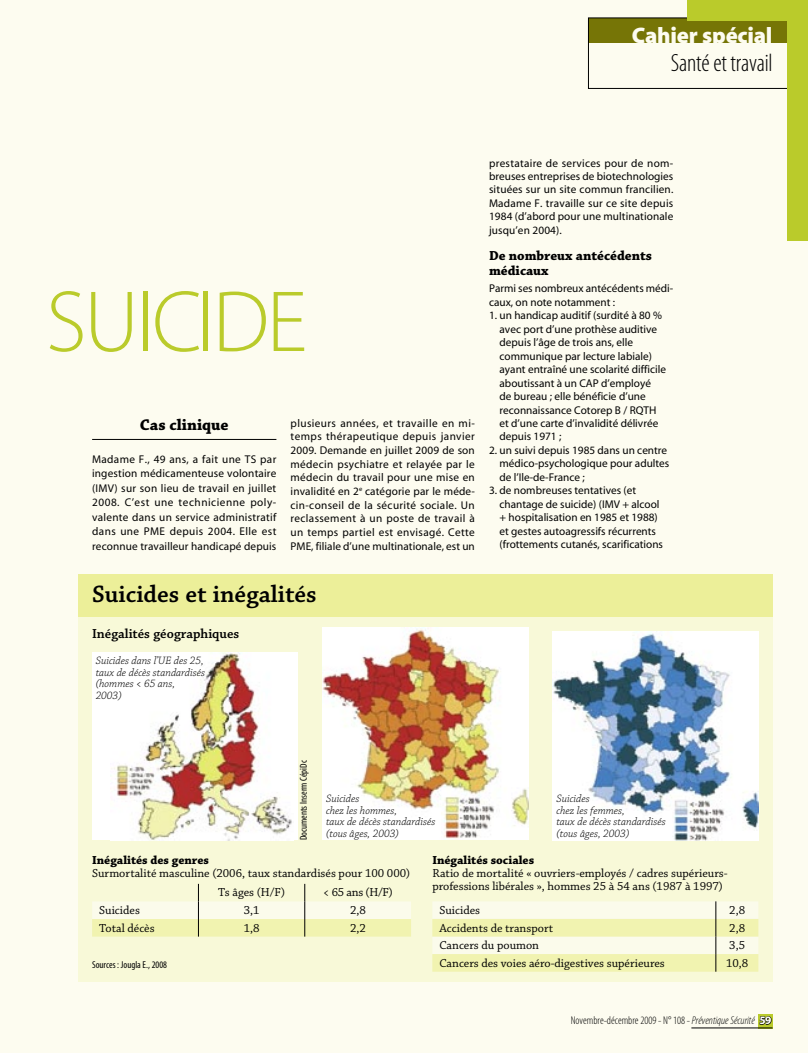
<style>
.page{position:relative;width:808px;height:1053px;background:#fff}
.page>*{position:absolute;margin:0;border:0;box-sizing:border-box;transform-origin:0 0}
.t1{font:87.5px "Myriad MM 215 600";letter-spacing:-.03em;color:#bacb2b}
.t2{font:600 25px "Chaparral Pro";color:#000}
.t3{font:25px "Myriad MM 215 300";letter-spacing:-.01em;color:#000}
.t4{font:22.5px "Myriad MM 830 600";letter-spacing:-.01em;color:#fdfcf0}
.t5{font:700 16.25px "Chaparral Pro";color:#000}
.t6{font:700 13.75px/15.5px "Chaparral Pro";color:#000}
.t7{font:600 13.75px "Chaparral Pro";color:#000}
.t8{font:12.25px/19.8px "Chaparral Pro";color:#000;text-align:center}
.t9{font:700 12.25px "Chaparral Pro";color:#000}
.t10{font:11.25px/13.5px "Myriad MM 400 600";color:#000}
.t11{font:italic 300 11.25px/11.5px "Chaparral Pro";color:#000}
.t12{font:11.25px "Myriad MM 215 300";color:#000}
.t13{font:10px "Myriad MM 400 300";color:#000}
.s1{font-family:"Myriad MM It 215 300"}
.s2{font-family:"Myriad MM 700 600";color:#fff}
</style>
<div class="page">
<div style="left:0;top:0;width:808px;height:1052px;background:#fdfcf0"></div>
<div style="left:78px;top:574px;width:694px;height:407px;background:#f8f9d8"></div>
<hr style="left:92px;top:439px;width:184px;height:1px;background:#000">
<img style="left:553px;top:631px;width:205px;height:209px">
<img style="left:322px;top:627px;width:206px;height:212px">
<div style="left:92px;top:652px;width:206px;height:188px;background:#fff"></div>
<img style="left:111px;top:652px;width:181px;height:188px">
<div style="left:78px;top:574px;width:694px;height:43px;background:#ecef99"></div>
<svg style="left:92px;top:883px;width:319px;height:53px"></svg>
<svg style="left:432px;top:901px;width:326px;height:70px;background:#f5f6cd"></svg>
<div style="left:588px;top:18px;width:209px;height:25px;background:#767506"></div>
<div style="left:588px;top:18px;width:209px;height:71px;border:1px solid #000"></div>
<svg style="left:758px;top:1014px;width:14px;height:13px"></svg>
<div style="left:687px;top:0;width:121px;height:21px;background:#bacb2b"></div>
<div style="left:787px;top:0;width:21px;height:241px;background:#bacb2b"></div>
<hr style="left:691px;top:1027px;width:81px;height:1px;background:#000">
<svg style="left:759px;top:1015px;width:13px;height:9px"></svg>
<h3 class="t4" style="left:632px;top:24px;width:142px">Cahier spécial</h3>
<h2 class="t3" style="left:671px;top:51px;width:103px">Santé et travail</h2>
<h1 class="t1" style="left:46px;top:279px;width:263px">SUICIDE</h1>
<h3 class="t5" style="left:140px;top:415px;width:90px">Cas clinique</h3>
<p class="t10" style="left:92px;top:452px;width:186px;line-height:14.5px;text-align:justify">Madame F., 49 ans, a fait une TS par ingestion médicamenteuse volontaire (IMV) sur son lieu de travail en juillet 2008. C’est une technicienne poly&shy;valente dans un service administratif dans une PME depuis 2004. Elle est reconnue travailleur handicapé depuis</p>
<p class="t10" style="left:291px;top:417px;width:186px;text-align:justify">plusieurs années, et travaille en mi&shy;temps thérapeutique depuis janvier 2009. Demande en juillet 2009 de son médecin psychiatre et relayée par le médecin du travail pour une mise en invalidité en 2<sup>e</sup> catégorie par le méde&shy;cin-conseil de la sécurité sociale. Un reclassement à un poste de travail à un temps partiel est envisagé. Cette PME, filiale d’une multinationale, est un</p>
<h2 class="t2" style="left:92px;top:579px;width:226px">Suicides et inégalités</h2>
<p class="t7" style="left:92px;top:625px;width:149px">Inégalités géographiques</p>
<p class="t11" style="left:96px;top:655px;width:111px">Suicides dans l’UE des 25, taux de décès standardisés (hommes &lt; 65 ans,<br>2003)</p>
<p class="t10" style="left:489px;top:157px;width:186px;text-align:justify">prestataire de services pour de nom&shy;breuses entreprises de biotechnologies situées sur un site commun francilien.<br>Madame F. travaille sur ce site depuis 1984 (d’abord pour une multinationale jusqu’en 2004).</p>
<p class="t6" style="left:489px;top:248px;width:165px">De nombreux antécédents médicaux</p>
<p class="t10" style="left:489px;top:282px;width:186px">Parmi ses nombreux antécédents médi&shy;caux, on note notamment :</p>
<p class="t10" style="left:499px;top:309px;width:168px;text-indent:-10px">1. un handicap auditif (surdité à 80 % avec port d’une prothèse auditive depuis l’âge de trois ans, elle communique par lecture labiale) ayant entraîné une scolarité difficile aboutissant à un CAP d’employé<br>de bureau ; elle bénéficie d’une reconnaissance Cotorep B / RQTH et d’une carte d’invalidité délivrée depuis 1971 ;</p>
<p class="t10" style="left:499px;top:444px;width:171px;text-indent:-10px">2. un suivi depuis 1985 dans un centre médico-psychologique pour adultes de l’Ile-de-France ;</p>
<p class="t10" style="left:499px;top:484px;width:165px;text-indent:-10px">3. de nombreuses tentatives (et chantage de suicide) (IMV + alcool + hospitalisation en 1985 et 1988) et gestes autoagressifs récurrents (frottements cutanés, scarifications</p>
<p class="t13" style="left:299px;top:840px;width:81px;rotate:-90deg">Documents Inserm CépiDc</p>
<p class="t11" style="left:326px;top:793px;width:111px">Suicides<br>chez les hommes,<br>taux de décès standardisés (tous âges, 2003)</p>
<p class="t11" style="left:556px;top:793px;width:111px">Suicides<br>chez les femmes,<br>taux de décès standardisés (tous âges, 2003)</p>
<p class="t9" style="left:92px;top:852px;width:118px">Inégalités des genres</p>
<p class="t8" style="left:92px;top:863px;width:320px">Surmortalité masculine (2006, taux standardisés pour 100 000)<br>Ts âges (H/F)</p>
<p class="t8" style="left:323px;top:883px;width:71px">&lt; 65 ans (H/F)</p>
<p class="t8" style="left:99px;top:900px;width:42px">Suicides</p>
<p class="t8" style="left:244px;top:900px;width:17px">3,1</p>
<p class="t8" style="left:350px;top:900px;width:17px">2,8</p>
<p class="t8" style="left:99px;top:918px;width:57px">Total décès</p>
<p class="t8" style="left:244px;top:918px;width:17px">1,8</p>
<p class="t8" style="left:350px;top:918px;width:17px">2,2</p>
<p class="t13" style="left:92px;top:959px;width:77px">Sources : Jougla E., 2008</p>
<p class="t9" style="left:432px;top:852px;width:103px">Inégalités sociales</p>
<p class="t8" style="left:432px;top:866px;width:297px;line-height:13.2px;text-align:left">Ratio de mortalité « ouvriers-employés / cadres supérieurs&shy;professions libérales », hommes 25 à 54 ans (1987 à 1997)</p>
<p class="t8" style="left:439px;top:900px;width:42px">Suicides</p>
<p class="t8" style="left:729px;top:900px;width:17px">2,8</p>
<p class="t8" style="left:439px;top:918px;width:115px">Accidents de transport</p>
<p class="t8" style="left:729px;top:918px;width:17px">2,8</p>
<p class="t8" style="left:439px;top:935px;width:101px">Cancers du poumon</p>
<p class="t8" style="left:729px;top:935px;width:17px">3,5</p>
<p class="t8" style="left:439px;top:953px;width:227px">Cancers des voies aéro-digestives supérieures</p>
<p class="t8" style="left:726px;top:953px;width:24px">10,8</p>
<p class="t12" style="left:571px;top:1014px;width:202px">Novembre-décembre 2009 - N°108- <span class="s1">Préventique Sécurité</span> <span class="s2">59</span></p>
</div>
